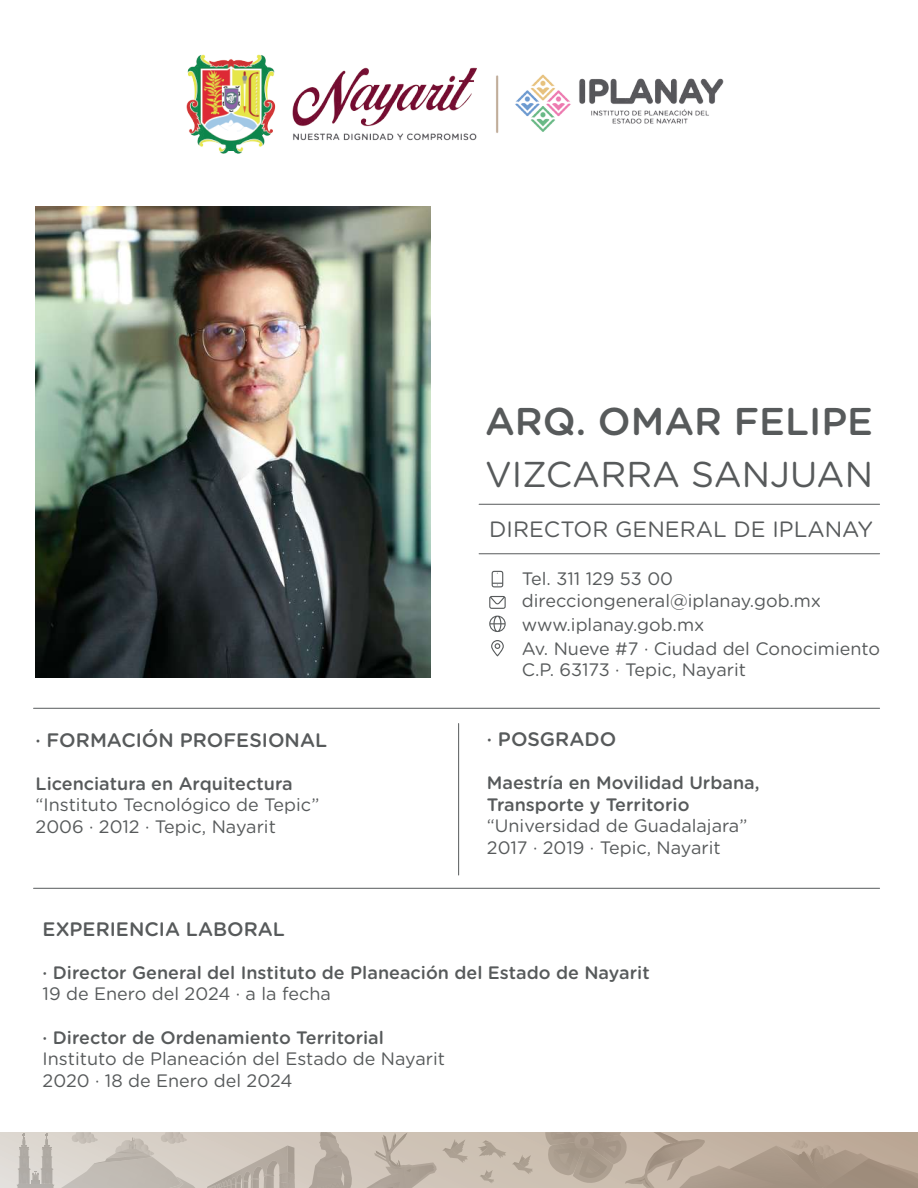
<style>
.page{position:relative;width:918px;height:1188px;background:#fff}
.page>*{position:absolute;margin:0;border:0;box-sizing:border-box;transform-origin:0 0}
.t1{font:500 38.7px "Gotham Rounded";color:#575a5b}
.t2{font:35.85px "Gotham Rounded";color:#575a5b}
.t3{font:22.2px "Gotham Rounded";color:#575a5b}
.t4{font:500 19.5px "Gotham Rounded";color:#575a5b}
.t5{font:18px/21.6px "Gotham Rounded";color:#575a5b}
.t6{font:500 18px/21.6px "Gotham Rounded";color:#575a5b}
</style>
<div class="page">
<img style="left:186px;top:54px;width:538px;height:100px">
<img style="left:36px;top:206px;width:394px;height:471px">
<hr style="left:479px;top:504px;width:401px;height:1px;background:#575a5b">
<hr style="left:479px;top:553px;width:401px;height:1px;background:#575a5b">
<hr style="left:34px;top:708px;width:846px;height:1px;background:#575a5b">
<hr style="left:34px;top:888px;width:846px;height:1px;background:#575a5b">
<svg style="left:492px;top:571px;width:11px;height:16px"></svg>
<svg style="left:489px;top:596px;width:17px;height:13px"></svg>
<svg style="left:491px;top:640px;width:13px;height:16px"></svg>
<svg style="left:489px;top:616px;width:17px;height:16px"></svg>
<hr style="left:458px;top:724px;width:1px;height:151px;background:#575a5b">
<svg style="left:0;top:1132px;width:545px;height:56px;background:#d2c8bd"></svg>
<svg style="left:61px;top:1132px;width:135px;height:56px;background:#ccc6be"></svg>
<svg style="left:16px;top:1134px;width:39px;height:54px;background:#c6c2bc"></svg>
<svg style="left:512px;top:1154px;width:21px;height:21px"></svg>
<svg style="left:480px;top:1170px;width:14px;height:14px"></svg>
<svg style="left:366px;top:1133px;width:102px;height:55px;background:#c4b9ad"></svg>
<svg style="left:478px;top:1140px;width:28px;height:19px"></svg>
<svg style="left:207px;top:1145px;width:88px;height:43px;background:#c3bab1"></svg>
<svg style="left:309px;top:1132px;width:43px;height:56px;background:#bab0a5"></svg>
<svg style="left:545px;top:1132px;width:373px;height:56px;background:#b3a393"></svg>
<h1 class="t1" style="left:485px;top:394px;width:390px">ARQ. OMAR FELIPE</h1>
<h2 class="t2" style="left:485px;top:450px;width:390px">VIZCARRA SANJUAN</h2>
<p class="t3" style="left:489px;top:514px;width:385px">DIRECTOR GENERAL DE IPLANAY</p>
<p class="t5" style="left:522px;top:568px;width:301px">Tel. 311 129 53 00 direcciongeneral@iplanay.gob.mx</p>
<p class="t5" style="left:522px;top:613px;width:184px">www.iplanay.gob.mx</p>
<p class="t4" style="left:36px;top:726px;width:293px">· FORMACIÓN PROFESIONAL</p>
<p class="t6" style="left:36px;top:772px;width:259px">Licenciatura en Arquitectura</p>
<p class="t5" style="left:36px;top:793px;width:285px">“Instituto Tecnológico de Tepic”<br>2006 · 2012 · Tepic, Nayarit</p>
<p class="t5" style="left:522px;top:637px;width:360px">Av. Nueve #7 · Ciudad del Conocimiento<br>C.P. 63173 · Tepic, Nayarit</p>
<p class="t4" style="left:487px;top:725px;width:131px">· POSGRADO</p>
<p class="t6" style="left:487px;top:771px;width:274px">Maestría en Movilidad Urbana,<br>Transporte y Territorio</p>
<p class="t5" style="left:487px;top:814px;width:262px">“Universidad de Guadalajara”<br>2017 · 2019 · Tepic, Nayarit</p>
<p class="t4" style="left:43px;top:915px;width:244px">EXPERIENCIA LABORAL</p>
<p class="t6" style="left:43px;top:961px;width:609px">· Director General del Instituto de Planeación del Estado de Nayarit</p>
<p class="t5" style="left:43px;top:982px;width:290px">19 de Enero del 2024 · a la fecha</p>
<p class="t6" style="left:43px;top:1026px;width:343px">· Director de Ordenamiento Territorial</p>
<p class="t5" style="left:43px;top:1047px;width:404px">Instituto de Planeación del Estado de Nayarit<br>2020 · 18 de Enero del 2024</p>
</div>
